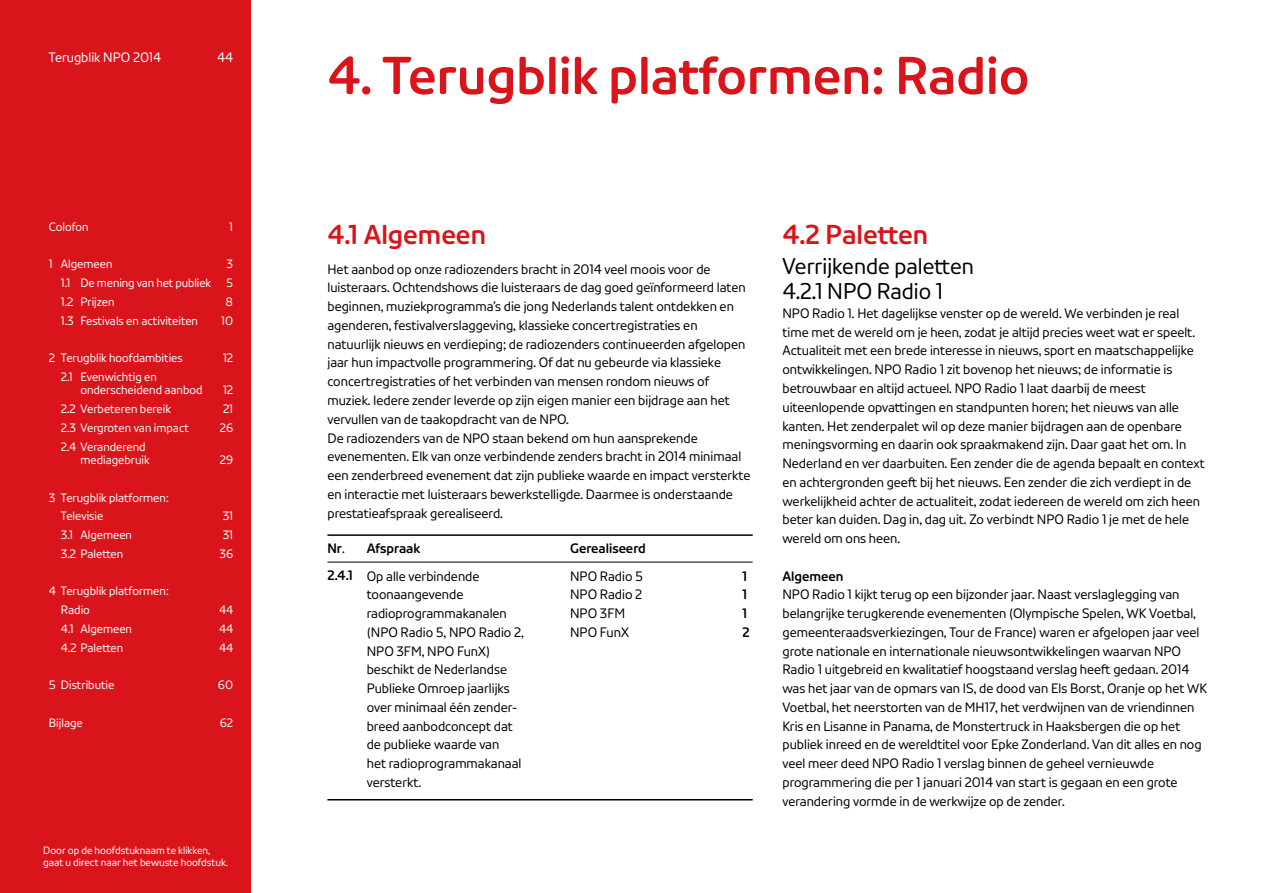
<style>
.page{position:relative;width:1263px;height:893px;background:#fff}
.page>*{position:absolute;margin:0;border:0;box-sizing:border-box;transform-origin:0 0}
.t1{font:700 52.5px "NPO Sans";color:#d9151b}
.t2{font:700 27px "NPO Sans";color:#d9151b}
.t3{font:22.5px/25.5px "NPO Sans";color:#000}
.t4{font:13.5px/18.8px "NPO Sans";color:#000}
.t5{font:700 13.5px/27px "NPO Sans";color:#000}
.t6{font:13.5px "NPO Sans";color:#fff}
.t7{font:12px/13.5px "NPO Sans";color:#fff}
.t8{font:10.5px/12px "NPO Sans";color:#fff}
.s1{font-weight:400}
</style>
<div class="page">
<div style="left:0;top:0;width:251px;height:893px;background:#d9151b"></div>
<hr style="left:327px;top:534px;width:426px;height:2px;background:#000">
<hr style="left:327px;top:562px;width:426px;height:1px;background:#000">
<hr style="left:327px;top:799px;width:426px;height:1px;background:#000">
<p class="t6" style="left:49px;top:49px;width:114px">Terugblik NPO 2014</p>
<p class="t6" style="left:217px;top:49px;width:17px">44</p>
<p class="t7" style="left:49px;top:220px;width:41px">Colofon</p>
<p class="t7" style="left:229px;top:220px;width:5px">1</p>
<p class="t7" style="left:49px;top:257px;width:65px">1 Algemeen</p>
<p class="t7" style="left:227px;top:257px;width:8px">3</p>
<p class="t7" style="left:61px;top:276px;width:152px">1.1 De mening van het publiek</p>
<p class="t7" style="left:226px;top:276px;width:8px">5</p>
<p class="t7" style="left:61px;top:295px;width:55px">1.2 Prijzen</p>
<p class="t7" style="left:226px;top:295px;width:9px">8</p>
<p class="t7" style="left:61px;top:313px;width:139px">1.3 Festivals en activiteiten</p>
<p class="t7" style="left:221px;top:313px;width:13px">10</p>
<p class="t7" style="left:49px;top:351px;width:135px">2 Terugblik hoofdambities</p>
<p class="t7" style="left:223px;top:351px;width:12px">12</p>
<p class="t7" style="left:80px;top:370px;width:124px;text-indent:-20px">2.1 Evenwichtig en onderscheidend aanbod</p>
<p class="t7" style="left:223px;top:383px;width:12px">12</p>
<p class="t7" style="left:61px;top:402px;width:112px">2.2 Verbeteren bereik</p>
<p class="t7" style="left:223px;top:402px;width:12px">21</p>
<p class="t7" style="left:61px;top:421px;width:130px">2.3 Vergroten van impact</p>
<p class="t7" style="left:220px;top:421px;width:15px">26</p>
<p class="t7" style="left:80px;top:439px;width:71px;text-indent:-20px">2.4 Veranderend mediagebruik</p>
<p class="t7" style="left:220px;top:453px;width:15px">29</p>
<p class="t7" style="left:61px;top:488px;width:109px;line-height:18.8px;text-indent:-12px">3 Terugblik platformen:<br>Televisie</p>
<p class="t7" style="left:223px;top:509px;width:12px">31</p>
<p class="t7" style="left:61px;top:528px;width:73px">3.1 Algemeen</p>
<p class="t7" style="left:223px;top:528px;width:12px">31</p>
<p class="t7" style="left:61px;top:547px;width:64px">3.2 Paletten</p>
<p class="t7" style="left:219px;top:547px;width:15px">36</p>
<p class="t7" style="left:61px;top:582px;width:109px;line-height:18.8px;text-indent:-12px">4 Terugblik platformen:<br>Radio</p>
<p class="t7" style="left:219px;top:603px;width:16px">44</p>
<p class="t7" style="left:61px;top:622px;width:73px">4.1 Algemeen</p>
<p class="t7" style="left:219px;top:622px;width:16px">44</p>
<p class="t7" style="left:61px;top:640px;width:64px">4.2 Paletten</p>
<p class="t7" style="left:219px;top:640px;width:16px">44</p>
<p class="t7" style="left:49px;top:678px;width:67px">5 Distributie</p>
<p class="t7" style="left:218px;top:678px;width:17px">60</p>
<p class="t7" style="left:49px;top:715px;width:35px">Bijlage</p>
<p class="t7" style="left:220px;top:715px;width:15px">62</p>
<p class="t8" style="left:43px;top:844px;width:186px">Door op de hoofdstuknaam te klikken, gaat u direct naar het bewuste hoofdstuk.</p>
<h1 class="t1" style="left:327px;top:43px;width:703px">4. Terugblik platformen: Radio</h1>
<h2 class="t2" style="left:327px;top:218px;width:160px">4.1 Algemeen</h2>
<p class="t4" style="left:327px;top:259px;width:424px">Het aanbod op onze radiozenders bracht in 2014 veel moois voor de luisteraars. Ochtendshows die luisteraars de dag goed geïnformeerd laten beginnen, muziekprogramma’s die jong Nederlands talent ontdekken en agenderen, festivalverslaggeving, klassieke concertregistraties en natuurlijk nieuws en verdieping; de radiozenders continueerden afgelopen jaar hun impactvolle programmering. Of dat nu gebeurde via klassieke concertregistraties of het verbinden van mensen rondom nieuws of muziek. Iedere zender leverde op zijn eigen manier een bijdrage aan het vervullen van de taakopdracht van de NPO.<br>De radiozenders van de NPO staan bekend om hun aansprekende evenementen. Elk van onze verbindende zenders bracht in 2014 minimaal een zenderbreed evenement dat zijn publieke waarde en impact versterkte en interactie met luisteraars bewerkstelligde. Daarmee is onderstaande prestatieafspraak gerealiseerd.</p>
<p class="t5" style="left:327px;top:534px;width:27px">Nr<span class="s1">.<br></span>2.4.1</p>
<p class="t5" style="left:367px;top:534px;width:55px">Afspraak</p>
<p class="t4" style="left:367px;top:566px;width:159px">Op alle verbindende toonaangevende radioprogrammakanalen (NPO Radio 5, NPO Radio 2,<br>NPO 3FM, NPO FunX) beschikt de Nederlandse<br>Publieke Omroep jaarlijks over minimaal één zender&shy;breed aanbodconcept dat de publieke waarde van<br>het radioprogrammakanaal versterkt.</p>
<p class="t5" style="left:570px;top:534px;width:77px">Gerealiseerd</p>
<p class="t4" style="left:570px;top:566px;width:74px">NPO Radio 5</p>
<p class="t5" style="left:743px;top:562px;width:6px">1</p>
<p class="t4" style="left:570px;top:585px;width:74px">NPO Radio 2</p>
<p class="t5" style="left:743px;top:581px;width:6px">1</p>
<p class="t4" style="left:570px;top:604px;width:57px">NPO 3FM</p>
<p class="t5" style="left:743px;top:600px;width:6px">1</p>
<p class="t4" style="left:570px;top:623px;width:60px">NPO FunX</p>
<p class="t5" style="left:743px;top:618px;width:9px">2</p>
<h2 class="t2" style="left:782px;top:218px;width:147px">4.2 Paletten</h2>
<h3 class="t3" style="left:782px;top:253px;width:193px">Verrijkende paletten<br>4.2.1 NPO Radio 1</h3>
<p class="t4" style="left:782px;top:304px;width:424px">NPO Radio 1. Het dagelijkse venster op de wereld. We verbinden je real time met de wereld om je heen, zodat je altijd precies weet wat er speelt.<br>Actualiteit met een brede interesse in nieuws, sport en maatschappelijke ontwikkelingen. NPO Radio 1 zit bovenop het nieuws; de informatie is betrouwbaar en altijd actueel. NPO Radio 1 laat daarbij de meest uiteenlopende opvattingen en standpunten horen; het nieuws van alle kanten. Het zenderpalet wil op deze manier bijdragen aan de openbare meningsvorming en daarin ook spraakmakend zijn. Daar gaat het om. In Nederland en ver daarbuiten. Een zender die de agenda bepaalt en context en achtergronden geeft bij het nieuws. Een zender die zich verdiept in de werkelijkheid achter de actualiteit, zodat iedereen de wereld om zich heen beter kan duiden. Dag in, dag uit. Zo verbindt NPO Radio 1 je met de hele wereld om ons heen.</p>
<p class="t5" style="left:782px;top:562px;width:63px">Algemeen</p>
<p class="t4" style="left:782px;top:585px;width:426px">NPO Radio 1 kijkt terug op een bijzonder jaar. Naast verslaglegging van belangrijke terugkerende evenementen (Olympische Spelen, WK Voetbal, gemeenteraadsverkiezingen, Tour de France) waren er afgelopen jaar veel grote nationale en internationale nieuwsontwikkelingen waarvan NPO Radio 1 uitgebreid en kwalitatief hoogstaand verslag heeft gedaan. 2014 was het jaar van de opmars van IS, de dood van Els Borst, Oranje op het WK Voetbal, het neerstorten van de MH17, het verdwijnen van de vriendinnen Kris en Lisanne in Panama, de Monstertruck in Haaksbergen die op het publiek inreed en de wereldtitel voor Epke Zonderland. Van dit alles en nog veel meer deed NPO Radio 1 verslag binnen de geheel vernieuwde programmering die per 1 januari 2014 van start is gegaan en een grote verandering vormde in de werkwijze op de zender.</p>
</div>
